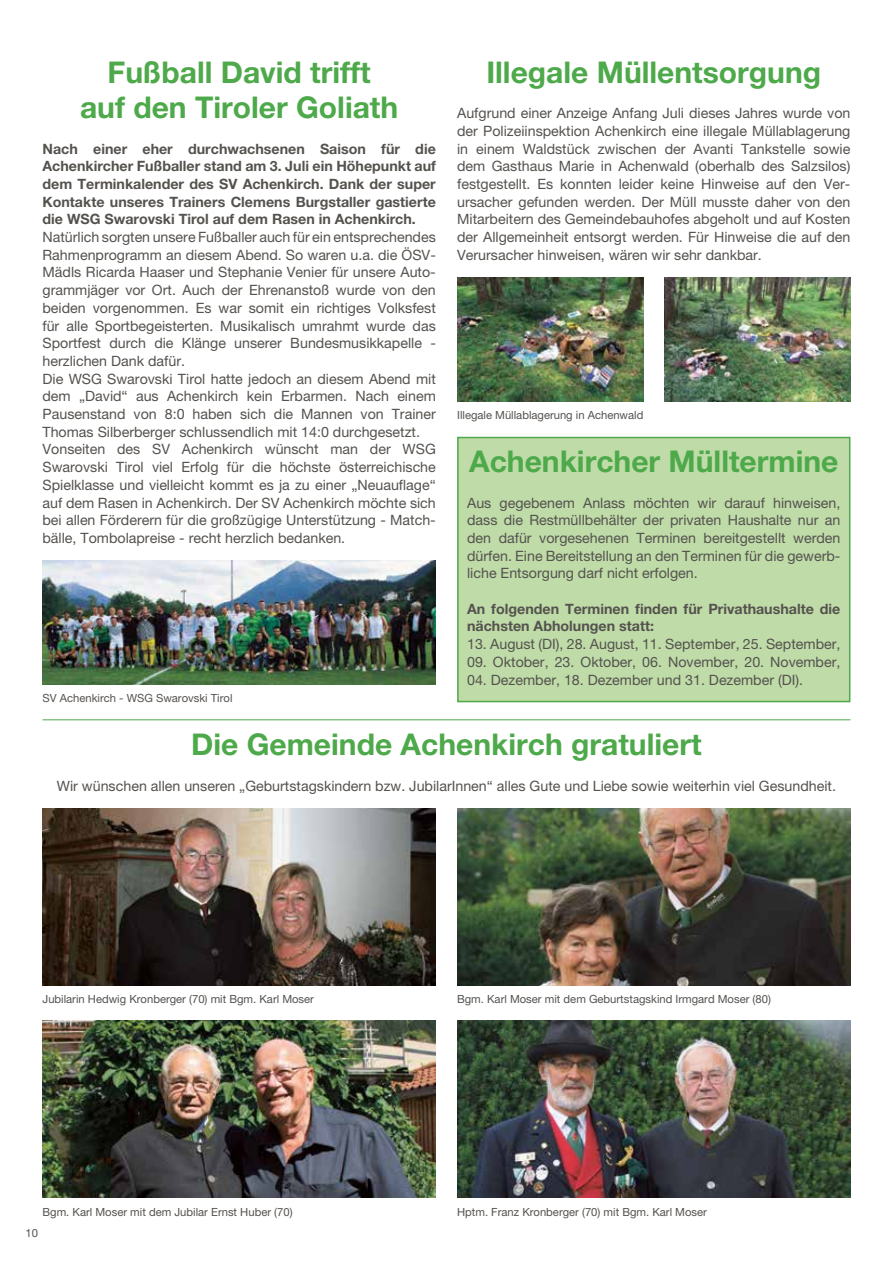
<style>
.page{position:relative;width:893px;height:1263px;background:#fff}
.page>*{position:absolute;margin:0;border:0;box-sizing:border-box;transform-origin:0 0}
.t1{font:700 30px/35.4px "Helvetica Neue LT Pro";color:#4da94a;text-align:center}
.t2{font:14.25px/17.7px "Helvetica Neue LT Pro";color:#55524e;text-align:justify}
.t3{font:700 14.25px/17.7px "Helvetica Neue LT Pro";color:#55524e;text-align:justify}
.t4{font:11.25px "Helvetica Neue LT Pro";color:#55524e}
</style>
<div class="page">
<div style="left:458px;top:437px;width:392px;height:264px;background:#bedba8"></div>
<div style="left:457px;top:437px;width:393px;height:265px;border:2px solid #4da94a"></div>
<img style="left:43px;top:808px;width:393px;height:177px">
<img style="left:43px;top:1021px;width:393px;height:177px">
<img style="left:457px;top:808px;width:393px;height:177px">
<img style="left:457px;top:1021px;width:393px;height:177px">
<hr style="left:43px;top:719px;width:807px;height:1px;background:#4da94a">
<img style="left:457px;top:277px;width:186px;height:124px">
<img style="left:664px;top:277px;width:186px;height:124px">
<img style="left:43px;top:561px;width:393px;height:123px">
<h1 class="t1" style="left:80px;top:54px;width:320px">Fußball David trifft<br>auf den Tiroler Goliath</h1>
<p class="t3" style="left:43px;top:139px;width:395px">Nach einer eher durchwachsenen Saison für die Achenkircher Fußballer stand am 3. Juli ein Höhepunkt auf dem Terminkalender des SV Achenkirch. Dank der super Kontakte unseres Trainers Clemens Burgstaller gastierte die WSG Swarovski Tirol auf dem Rasen in Achenkirch.</p>
<p class="t2" style="left:43px;top:228px;width:395px;text-align:left">Natürlich sorgten unsere Fußballer auch für ein entsprechendes Rahmenprogramm an diesem Abend. So waren u.a. die ÖSV-Mädls Ricarda Haaser und Stephanie Venier für unsere Auto&shy;grammjäger vor Ort. Auch der Ehrenanstoß wurde von den beiden vorgenommen. Es war somit ein richtiges Volksfest für alle Sportbegeisterten. Musikalisch umrahmt wurde das Sportfest durch die Klänge unserer Bundesmusikkapelle - herzlichen Dank dafür.<br>Die WSG Swarovski Tirol hatte jedoch an diesem Abend mit dem „David“ aus Achenkirch kein Erbarmen. Nach einem Pausenstand von 8:0 haben sich die Mannen von Trainer Thomas Silberberger schlussendlich mit 14:0 durchgesetzt.<br>Vonseiten des SV Achenkirch wünscht man der WSG Swarovski Tirol viel Erfolg für die höchste österreichische Spielklasse und vielleicht kommt es ja zu einer „Neuauflage“ auf dem Rasen in Achenkirch. Der SV Achenkirch möchte sich bei allen Förderern für die großzügige Unterstützung - Match&shy;bälle, Tombolapreise - recht herzlich bedanken.</p>
<p class="t4" style="left:43px;top:692px;width:191px">SV Achenkirch - WSG Swarovski Tirol</p>
<h1 class="t1" style="left:486px;top:54px;width:336px">Illegale Müllentsorgung</h1>
<p class="t2" style="left:457px;top:104px;width:395px">Aufgrund einer Anzeige Anfang Juli dieses Jahres wurde von der Polizeiinspektion Achenkirch eine illegale Müllablagerung in einem Waldstück zwischen der Avanti Tankstelle sowie dem Gasthaus Marie in Achenwald (oberhalb des Salzsilos) festgestellt. Es konnten leider keine Hinweise auf den Ver&shy;ursacher gefunden werden. Der Müll musste daher von den Mitarbeitern des Gemeindebauhofes abgeholt und auf Kosten der Allgemeinheit entsorgt werden. Für Hinweise die auf den Verursacher hinweisen, wären wir sehr dankbar.</p>
<p class="t4" style="left:457px;top:408px;width:188px">Illegale Müllablagerung in Achenwald</p>
<h1 class="t1" style="left:469px;top:443px;width:371px">Achenkircher Mülltermine</h1>
<p class="t2" style="left:467px;top:493px;width:375px">Aus gegebenem Anlass möchten wir darauf hinweisen, dass die Restmüllbehälter der privaten Haushalte nur an den dafür vorgesehenen Terminen bereitgestellt werden dürfen. Eine Bereitstellung an den Terminen für die gewerb&shy;liche Entsorgung darf nicht erfolgen.</p>
<p class="t3" style="left:467px;top:599px;width:375px">An folgenden Terminen finden für Privathaushalte die nächsten Abholungen statt:</p>
<p class="t2" style="left:467px;top:635px;width:375px">13. August (DI), 28. August, 11. September, 25. September,</p>
<p class="t2" style="left:467px;top:653px;width:375px">09. Oktober, 23. Oktober, 06. November, 20. November,</p>
<p class="t2" style="left:467px;top:670px;width:338px">04. Dezember, 18. Dezember und 31. Dezember (DI).</p>
<h1 class="t1" style="left:191px;top:726px;width:512px">Die Gemeinde Achenkirch gratuliert</h1>
<p class="t2" style="left:57px;top:777px;width:781px">Wir wünschen allen unseren „Geburtstagskindern bzw. JubilarInnen“ alles Gute und Liebe sowie weiterhin viel Gesundheit.</p>
<p class="t4" style="left:43px;top:992px;width:273px">Jubilarin Hedwig Kronberger (70) mit Bgm. Karl Moser</p>
<p class="t4" style="left:43px;top:1205px;width:252px">Bgm. Karl Moser mit dem Jubilar Ernst Huber (70)</p>
<p class="t4" style="left:26px;top:1227px;width:14px">10</p>
<p class="t4" style="left:457px;top:992px;width:315px">Bgm. Karl Moser mit dem Geburtstagskind Irmgard Moser (80)</p>
<p class="t4" style="left:457px;top:1205px;width:251px">Hptm. Franz Kronberger (70) mit Bgm. Karl Moser</p>
</div>
